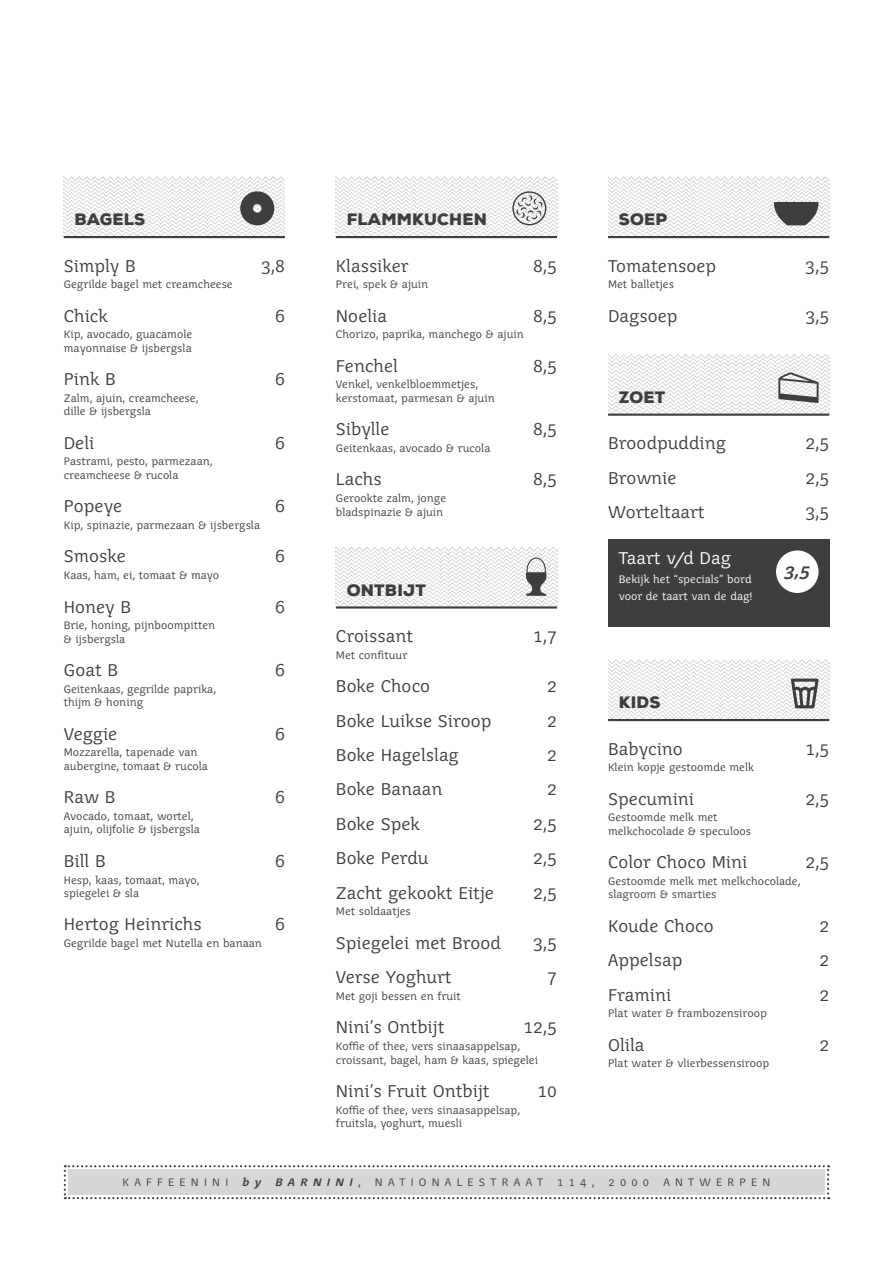
<style>
.page{position:relative;width:893px;height:1263px;background:#fff}
.page>*{position:absolute;margin:0;border:0;box-sizing:border-box;transform-origin:0 0}
.t1{font:16.5px "Juvenis";color:#3e3e3f}
.t2{font:900 16.5px "Nexa";letter-spacing:.015em;color:#3e3e3f}
.t3{font:16.5px "Juvenis";color:#fff}
.t4{font:italic 700 16.5px "Juvenis";color:#3e3e3f}
.t5{font:10.5px/13.5px "Juvenis";color:#3e3e3f}
.t6{font:10.5px/16.5px "Juvenis";color:#fff}
.t7{font:10.5px "Juvenis";letter-spacing:.5em;color:#3e3e3f}
.t8{font:italic 700 10.5px "Juvenis";letter-spacing:.5em;color:#3e3e3f}
.s1{font-weight:400;font-style:normal}
</style>
<div class="page">
<hr style="left:64px;top:236px;width:221px;height:2px;background:#3e3e3f">
<svg style="left:64px;top:176px;width:221px;height:60px"></svg>
<hr style="left:336px;top:236px;width:221px;height:2px;background:#3e3e3f">
<svg style="left:336px;top:176px;width:221px;height:60px"></svg>
<hr style="left:336px;top:606px;width:221px;height:3px;background:#3e3e3f">
<svg style="left:336px;top:547px;width:221px;height:59px"></svg>
<hr style="left:608px;top:236px;width:221px;height:2px;background:#3e3e3f">
<svg style="left:608px;top:176px;width:221px;height:60px"></svg>
<hr style="left:608px;top:414px;width:221px;height:2px;background:#3e3e3f">
<svg style="left:608px;top:354px;width:221px;height:60px"></svg>
<div style="left:608px;top:540px;width:221px;height:87px;background:#3e3e3f"></div>
<div style="left:776px;top:550px;width:43px;height:43px;background:#fff;border-radius:50%"></div>
<svg style="left:608px;top:659px;width:221px;height:60px"></svg>
<hr style="left:608px;top:719px;width:221px;height:2px;background:#3e3e3f">
<svg style="left:64px;top:1165px;width:765px;height:34px"></svg>
<h1 class="t2" style="left:75px;top:209px;width:72px">BAGELS</h1>
<h1 class="t1" style="left:64px;top:255px;width:74px">Simply B</h1>
<h1 class="t1" style="left:261px;top:255px;width:25px">3,8</h1>
<p class="t5" style="left:64px;top:278px;width:170px">Gegrilde bagel met creamcheese</p>
<h1 class="t1" style="left:64px;top:305px;width:45px">Chick</h1>
<h1 class="t1" style="left:275px;top:305px;width:11px">6</h1>
<p class="t5" style="left:64px;top:328px;width:130px">Kip, avocado, guacamole mayonnaise &amp; ijsbergsla</p>
<h1 class="t1" style="left:64px;top:369px;width:54px">Pink B</h1>
<h1 class="t1" style="left:275px;top:369px;width:11px">6</h1>
<p class="t5" style="left:64px;top:391px;width:136px">Zalm, ajuin, creamcheese, dille &amp; ijsbergsla</p>
<h1 class="t1" style="left:64px;top:432px;width:32px">Deli</h1>
<h1 class="t1" style="left:275px;top:432px;width:11px">6</h1>
<p class="t5" style="left:64px;top:455px;width:150px">Pastrami, pesto, parmezaan, creamcheese &amp; rucola</p>
<h1 class="t1" style="left:64px;top:496px;width:60px">Popeye</h1>
<h1 class="t1" style="left:275px;top:496px;width:11px">6</h1>
<p class="t5" style="left:64px;top:519px;width:198px">Kip, spinazie, parmezaan &amp; ijsbergsla</p>
<h1 class="t1" style="left:64px;top:546px;width:63px">Smoske</h1>
<h1 class="t1" style="left:275px;top:546px;width:11px">6</h1>
<p class="t5" style="left:64px;top:569px;width:157px">Kaas, ham, ei, tomaat &amp; mayo</p>
<h1 class="t1" style="left:64px;top:596px;width:69px">Honey B</h1>
<h1 class="t1" style="left:275px;top:596px;width:11px">6</h1>
<p class="t5" style="left:64px;top:619px;width:153px">Brie, honing, pijnboompitten &amp; ijsbergsla</p>
<h1 class="t1" style="left:64px;top:660px;width:56px">Goat B</h1>
<h1 class="t1" style="left:275px;top:660px;width:11px">6</h1>
<p class="t5" style="left:64px;top:682px;width:154px">Geitenkaas, gegrilde paprika, thijm &amp; honing</p>
<h1 class="t1" style="left:64px;top:723px;width:55px">Veggie</h1>
<h1 class="t1" style="left:275px;top:723px;width:11px">6</h1>
<p class="t5" style="left:64px;top:746px;width:146px">Mozzarella, tapenade van aubergine, tomaat &amp; rucola</p>
<h1 class="t1" style="left:64px;top:787px;width:53px">Raw B</h1>
<h1 class="t1" style="left:275px;top:787px;width:11px">6</h1>
<p class="t5" style="left:64px;top:809px;width:138px">Avocado, tomaat, wortel, ajuin, olijfolie &amp; ijsbergsla</p>
<h1 class="t1" style="left:64px;top:850px;width:44px">Bill B</h1>
<h1 class="t1" style="left:275px;top:850px;width:11px">6</h1>
<p class="t5" style="left:64px;top:873px;width:137px">Hesp, kaas, tomaat, mayo, spiegelei &amp; sla</p>
<h1 class="t1" style="left:64px;top:914px;width:139px">Hertog Heinrichs</h1>
<h1 class="t1" style="left:275px;top:914px;width:11px">6</h1>
<p class="t5" style="left:64px;top:937px;width:200px">Gegrilde bagel met Nutella en banaan</p>
<h1 class="t2" style="left:347px;top:209px;width:50px">FLAMMK</h1>
<h1 class="t2" style="left:424px;top:209px;width:26px">UCHE</h1>
<h1 class="t2" style="left:474px;top:209px;width:15px">N</h1>
<h1 class="t1" style="left:336px;top:255px;width:74px">Klassiker</h1>
<h1 class="t1" style="left:533px;top:255px;width:25px">8,5</h1>
<p class="t5" style="left:336px;top:278px;width:94px">Prei, spek &amp; ajuin</p>
<h1 class="t1" style="left:336px;top:305px;width:53px">Noelia</h1>
<h1 class="t1" style="left:533px;top:305px;width:25px">8,5</h1>
<p class="t5" style="left:336px;top:328px;width:189px">Chorizo, paprika, manchego &amp; ajuin</p>
<h1 class="t1" style="left:336px;top:355px;width:64px">Fenchel</h1>
<h1 class="t1" style="left:533px;top:355px;width:25px">8,5</h1>
<p class="t5" style="left:336px;top:378px;width:160px">Venkel, venkelbloemmetjes, kerstomaat, parmesan &amp; ajuin</p>
<h1 class="t1" style="left:336px;top:419px;width:55px">Sibylle</h1>
<h1 class="t1" style="left:533px;top:419px;width:25px">8,5</h1>
<p class="t5" style="left:336px;top:441px;width:156px">Geitenkaas, avocado &amp; rucola</p>
<h1 class="t1" style="left:336px;top:469px;width:47px">Lachs</h1>
<h1 class="t1" style="left:533px;top:469px;width:25px">8,5</h1>
<p class="t5" style="left:336px;top:492px;width:112px">Gerookte zalm, jonge bladspinazie &amp; ajuin</p>
<h1 class="t2" style="left:347px;top:579px;width:81px">ONTBIJT</h1>
<h1 class="t1" style="left:336px;top:626px;width:79px">Croissant</h1>
<h1 class="t1" style="left:533px;top:626px;width:25px">1,7</h1>
<p class="t5" style="left:336px;top:648px;width:73px">Met confituur</p>
<h1 class="t1" style="left:336px;top:676px;width:96px">Boke Choco</h1>
<h1 class="t1" style="left:547px;top:676px;width:11px">2</h1>
<h1 class="t1" style="left:336px;top:710px;width:157px">Boke Luikse Siroop</h1>
<h1 class="t1" style="left:547px;top:710px;width:11px">2</h1>
<h1 class="t1" style="left:336px;top:745px;width:124px">Boke Hagelslag</h1>
<h1 class="t1" style="left:547px;top:745px;width:11px">2</h1>
<h1 class="t1" style="left:336px;top:779px;width:108px">Boke Banaan</h1>
<h1 class="t1" style="left:547px;top:779px;width:11px">2</h1>
<h1 class="t1" style="left:336px;top:814px;width:86px">Boke Spek</h1>
<h1 class="t1" style="left:533px;top:814px;width:25px">2,5</h1>
<h1 class="t1" style="left:336px;top:848px;width:94px">Boke Perdu</h1>
<h1 class="t1" style="left:533px;top:848px;width:25px">2,5</h1>
<h1 class="t1" style="left:336px;top:882px;width:160px">Zacht gekookt Eitje</h1>
<h1 class="t1" style="left:533px;top:882px;width:25px">2,5</h1>
<p class="t5" style="left:336px;top:905px;width:76px">Met soldaatjes</p>
<h1 class="t1" style="left:336px;top:932px;width:167px">Spiegelei met Brood</h1>
<h1 class="t1" style="left:533px;top:932px;width:25px">3,5</h1>
<h1 class="t1" style="left:336px;top:967px;width:117px">Verse Yoghurt</h1>
<h1 class="t1" style="left:547px;top:967px;width:11px">7</h1>
<p class="t5" style="left:336px;top:989px;width:126px">Met goji bessen en fruit</p>
<h1 class="t1" style="left:336px;top:1017px;width:110px">Nini’s Ontbijt</h1>
<h1 class="t1" style="left:523px;top:1017px;width:35px">12,5</h1>
<p class="t5" style="left:336px;top:1039px;width:204px">Koffie of thee, vers sinaasappelsap, croissant, bagel, ham &amp; kaas, spiegelei</p>
<h1 class="t1" style="left:336px;top:1081px;width:155px">Nini’s Fruit Ontbijt</h1>
<h1 class="t1" style="left:537px;top:1081px;width:21px">10</h1>
<p class="t5" style="left:336px;top:1103px;width:186px">Koffie of thee, vers sinaasappelsap, fruitsla, yoghurt, muesli</p>
<h1 class="t2" style="left:619px;top:209px;width:50px">SOEP</h1>
<h1 class="t1" style="left:608px;top:255px;width:110px">Tomatensoep</h1>
<h1 class="t1" style="left:805px;top:255px;width:25px">3,5</h1>
<p class="t5" style="left:608px;top:278px;width:67px">Met balletjes</p>
<h1 class="t1" style="left:608px;top:305px;width:71px">Dagsoep</h1>
<h1 class="t1" style="left:805px;top:305px;width:25px">3,5</h1>
<h1 class="t2" style="left:619px;top:387px;width:48px">ZOET</h1>
<h1 class="t1" style="left:608px;top:433px;width:119px">Broodpudding</h1>
<h1 class="t1" style="left:805px;top:433px;width:25px">2,5</h1>
<h1 class="t1" style="left:608px;top:467px;width:70px">Brownie</h1>
<h1 class="t1" style="left:805px;top:467px;width:25px">2,5</h1>
<h1 class="t1" style="left:608px;top:502px;width:98px">Worteltaart</h1>
<h1 class="t1" style="left:805px;top:502px;width:25px">3,5</h1>
<h1 class="t3" style="left:619px;top:547px;width:114px">Taart v/d Dag</h1>
<p class="t6" style="left:619px;top:571px;width:135px">Bekijk het “specials” bord voor de taart van de dag!</p>
<h1 class="t4" style="left:784px;top:561px;width:27px">3,5</h1>
<h1 class="t2" style="left:619px;top:692px;width:43px">KIDS</h1>
<h1 class="t1" style="left:608px;top:738px;width:76px">Babycino</h1>
<h1 class="t1" style="left:805px;top:738px;width:25px">1,5</h1>
<p class="t5" style="left:608px;top:761px;width:147px">Klein kopje gestoomde melk</p>
<h1 class="t1" style="left:608px;top:788px;width:88px">Specumini</h1>
<h1 class="t1" style="left:805px;top:788px;width:25px">2,5</h1>
<p class="t5" style="left:608px;top:811px;width:145px">Gestoomde melk met melkchocolade &amp; speculoos</p>
<h1 class="t1" style="left:608px;top:852px;width:141px">Color Choco Mini</h1>
<h1 class="t1" style="left:805px;top:852px;width:25px">2,5</h1>
<p class="t5" style="left:608px;top:874px;width:194px">Gestoomde melk met melkchocolade, slagroom &amp; smarties</p>
<h1 class="t1" style="left:608px;top:915px;width:107px">Koude Choco</h1>
<h1 class="t1" style="left:819px;top:915px;width:11px">2</h1>
<h1 class="t1" style="left:608px;top:950px;width:76px">Appelsap</h1>
<h1 class="t1" style="left:819px;top:950px;width:11px">2</h1>
<h1 class="t1" style="left:608px;top:984px;width:65px">Framini</h1>
<h1 class="t1" style="left:819px;top:984px;width:11px">2</h1>
<p class="t5" style="left:608px;top:1007px;width:160px">Plat water &amp; frambozensiroop</p>
<h1 class="t1" style="left:608px;top:1034px;width:38px">Olila</h1>
<h1 class="t1" style="left:819px;top:1034px;width:11px">2</h1>
<p class="t5" style="left:608px;top:1057px;width:163px">Plat water &amp; vlierbessensiroop</p>
<p class="t7" style="left:123px;top:1176px;width:107px">KAFFEENINI</p>
<p class="t8" style="left:242px;top:1176px;width:20px">b y</p>
<p class="t8" style="left:275px;top:1176px;width:87px">BARNINI<span class="s1">,</span></p>
<p class="t7" style="left:375px;top:1176px;width:170px">NATIONALESTRAAT</p>
<p class="t5" style="left:557px;top:1176px;width:39px">114,</p>
<p class="t5" style="left:608px;top:1176px;width:42px">2000</p>
<p class="t7" style="left:663px;top:1176px;width:109px">ANTWERPEN</p>
</div>
